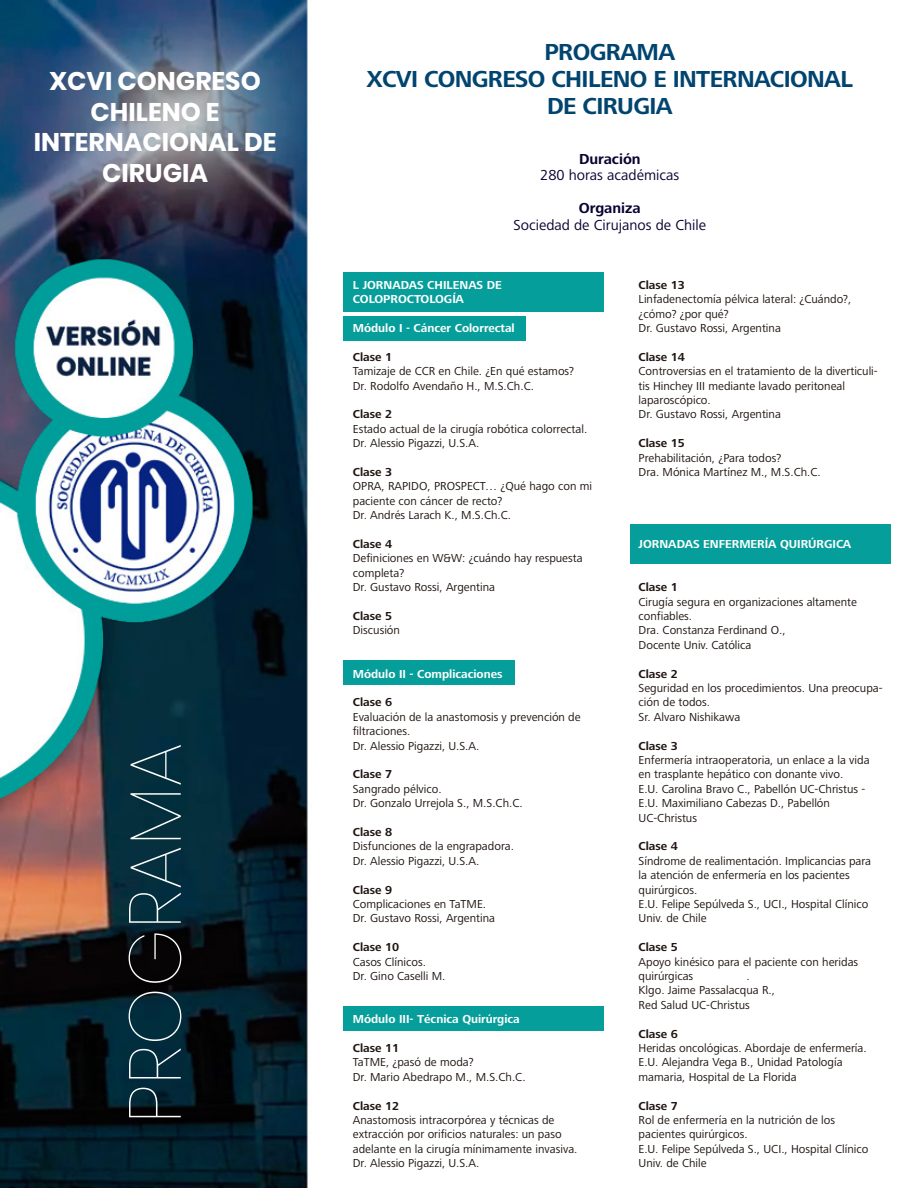
<style>
.page{position:relative;width:918px;height:1188px;background:#fff}
.page>*{position:absolute;margin:0;border:0;box-sizing:border-box;transform-origin:0 0}
.t1{font:100 73.5px "Poppins";color:#fff}
.t2{font:700 25.5px/30.6px "Poppins";color:#fff;text-align:center}
.t3{font:700 24px/27px "Frutiger Next LT";letter-spacing:-.025em;color:#00446f;text-align:center}
.t4{font:15px "Frutiger Next LT";color:#0b0232}
.t5{font:700 15px "Frutiger Next LT";color:#0b0232}
.t6{font:12px/14.4px "Frutiger Next LT";color:#1f1410}
.t7{font:700 12px "Frutiger Next LT";color:#1f1410}
.t8{font:700 12px/14.4px "Frutiger Next LT";color:#fff}
</style>
<div class="page">
<img style="left:0;top:0;width:349px;height:1188px">
<div style="left:630px;top:524px;width:261px;height:39px;background:#059e9a"></div>
<div style="left:343px;top:1006px;width:261px;height:25px;background:#059e9a"></div>
<div style="left:343px;top:660px;width:171px;height:25px;background:#059e9a"></div>
<div style="left:343px;top:316px;width:183px;height:25px;background:#059e9a"></div>
<div style="left:343px;top:273px;width:261px;height:39px;background:#059e9a"></div>
<h2 class="t2" style="left:34px;top:66px;width:244px">XCVI CONGRESO<br>CHILENO E<br>INTERNACIONAL DE<br>CIRUGIA</h2>
<h1 class="t1" style="left:112px;top:1124px;width:382px;rotate:-90deg">PROGRAMA</h1>
<h3 class="t3" style="left:367px;top:39px;width:488px">PROGRAMA<br>XCVI CONGRESO CHILENO E INTERNACIONAL<br>DE CIRUGIA</h3>
<p class="t5" style="left:579px;top:150px;width:63px">Duración</p>
<p class="t4" style="left:540px;top:167px;width:141px">280 horas académicas</p>
<p class="t5" style="left:579px;top:200px;width:63px">Organiza</p>
<p class="t4" style="left:514px;top:216px;width:194px">Sociedad de Cirujanos de Chile</p>
<p class="t8" style="left:353px;top:278px;width:151px">L JORNADAS CHILENAS DE<br>COLOPROCTOLOGÍA</p>
<p class="t8" style="left:353px;top:321px;width:163px">Módulo I - Cáncer Colorrectal</p>
<p class="t7" style="left:353px;top:350px;width:41px">Clase 1</p>
<p class="t6" style="left:353px;top:364px;width:223px">Tamizaje de CCR en Chile. ¿En qué estamos?<br>Dr. Rodolfo Avendaño H., M.S.Ch.C.</p>
<p class="t7" style="left:353px;top:408px;width:41px">Clase 2</p>
<p class="t6" style="left:353px;top:422px;width:236px">Estado actual de la cirugía robótica colorrectal.<br>Dr. Alessio Pigazzi, U.S.A.</p>
<p class="t7" style="left:353px;top:465px;width:41px">Clase 3</p>
<p class="t6" style="left:353px;top:479px;width:241px">OPRA, RAPIDO, PROSPECT… ¿Qué hago con mi paciente con cáncer de recto?<br>Dr. Andrés Larach K., M.S.Ch.C.</p>
<p class="t7" style="left:353px;top:537px;width:41px">Clase 4</p>
<p class="t6" style="left:353px;top:551px;width:231px">Definiciones en W&amp;W: ¿cuándo hay respuesta completa?<br>Dr. Gustavo Rossi, Argentina</p>
<p class="t7" style="left:353px;top:609px;width:41px">Clase 5</p>
<p class="t6" style="left:353px;top:623px;width:49px">Discusión</p>
<p class="t8" style="left:353px;top:666px;width:151px">Módulo II - Complicaciones</p>
<p class="t7" style="left:353px;top:696px;width:41px">Clase 6</p>
<p class="t6" style="left:353px;top:710px;width:229px">Evaluación de la anastomosis y prevención de filtraciones.<br>Dr. Alessio Pigazzi, U.S.A.</p>
<p class="t7" style="left:353px;top:768px;width:41px">Clase 7</p>
<p class="t6" style="left:353px;top:782px;width:171px">Sangrado pélvico.<br>Dr. Gonzalo Urrejola S., M.S.Ch.C.</p>
<p class="t7" style="left:353px;top:825px;width:41px">Clase 8</p>
<p class="t6" style="left:353px;top:839px;width:163px">Disfunciones de la engrapadora.<br>Dr. Alessio Pigazzi, U.S.A.</p>
<p class="t7" style="left:353px;top:883px;width:41px">Clase 9</p>
<p class="t6" style="left:353px;top:897px;width:144px">Complicaciones en TaTME.<br>Dr. Gustavo Rossi, Argentina</p>
<p class="t7" style="left:353px;top:940px;width:48px">Clase 10</p>
<p class="t6" style="left:353px;top:954px;width:94px">Casos Clínicos.<br>Dr. Gino Caselli M.</p>
<p class="t8" style="left:353px;top:1012px;width:168px">Módulo III- Técnica Quirúrgica</p>
<p class="t7" style="left:353px;top:1041px;width:48px">Clase 11</p>
<p class="t6" style="left:353px;top:1055px;width:174px">TaTME, ¿pasó de moda?<br>Dr. Mario Abedrapo M., M.S.Ch.C.</p>
<p class="t7" style="left:353px;top:1099px;width:48px">Clase 12</p>
<p class="t6" style="left:353px;top:1113px;width:226px">Anastomosis intracorpórea y técnicas de extracción por orificios naturales: un paso adelante en la cirugía mínimamente invasiva.<br>Dr. Alessio Pigazzi, U.S.A.</p>
<p class="t7" style="left:639px;top:278px;width:48px">Clase 13</p>
<p class="t6" style="left:639px;top:292px;width:214px">Linfadenectomía pélvica lateral: ¿Cuándo?, ¿cómo? ¿por qué?<br>Dr. Gustavo Rossi, Argentina</p>
<p class="t7" style="left:639px;top:350px;width:48px">Clase 14</p>
<p class="t6" style="left:639px;top:364px;width:241px">Controversias en el tratamiento de la diverticuli&shy;tis Hinchey III mediante lavado peritoneal laparoscópico.<br>Dr. Gustavo Rossi, Argentina</p>
<p class="t7" style="left:639px;top:436px;width:48px">Clase 15</p>
<p class="t6" style="left:639px;top:450px;width:184px">Prehabilitación, ¿Para todos?<br>Dra. Mónica Martínez M., M.S.Ch.C.</p>
<p class="t8" style="left:639px;top:537px;width:214px">JORNADAS ENFERMERÍA QUIRÚRGICA</p>
<p class="t7" style="left:639px;top:580px;width:41px">Clase 1</p>
<p class="t6" style="left:639px;top:594px;width:220px">Cirugía segura en organizaciones altamente confiables.<br>Dra. Constanza Ferdinand O.,<br>Docente Univ. Católica</p>
<p class="t7" style="left:639px;top:667px;width:41px">Clase 2</p>
<p class="t6" style="left:639px;top:681px;width:246px">Seguridad en los procedimientos. Una preocupa&shy;ción de todos.<br>Sr. Alvaro Nishikawa</p>
<p class="t7" style="left:639px;top:739px;width:41px">Clase 3</p>
<p class="t6" style="left:639px;top:753px;width:233px">Enfermería intraoperatoria, un enlace a la vida en trasplante hepático con donante vivo.<br>E.U. Carolina Bravo C., Pabellón UC-Christus - E.U. Maximiliano Cabezas D., Pabellón UC-Christus</p>
<p class="t7" style="left:639px;top:840px;width:41px">Clase 4</p>
<p class="t6" style="left:639px;top:854px;width:234px">Síndrome de realimentación. Implicancias para la atención de enfermería en los pacientes quirúrgicos.<br>E.U. Felipe Sepúlveda S., UCI., Hospital Clínico Univ. de Chile</p>
<p class="t7" style="left:639px;top:940px;width:41px">Clase 5</p>
<p class="t6" style="left:639px;top:954px;width:221px">Apoyo kinésico para el paciente con heridas quirúrgicas</p>
<p class="t6" style="left:639px;top:969px;width:138px;text-indent:108px">.<br>Klgo. Jaime Passalacqua R.,<br>Red Salud UC-Christus</p>
<p class="t7" style="left:639px;top:1027px;width:41px">Clase 6</p>
<p class="t6" style="left:639px;top:1041px;width:230px">Heridas oncológicas. Abordaje de enfermería.<br>E.U. Alejandra Vega B., Unidad Patología mamaria, Hospital de La Florida</p>
<p class="t7" style="left:639px;top:1099px;width:41px">Clase 7</p>
<p class="t6" style="left:639px;top:1113px;width:231px">Rol de enfermería en la nutrición de los pacientes quirúrgicos.<br>E.U. Felipe Sepúlveda S., UCI., Hospital Clínico<br>Univ. de Chile</p>
</div>
